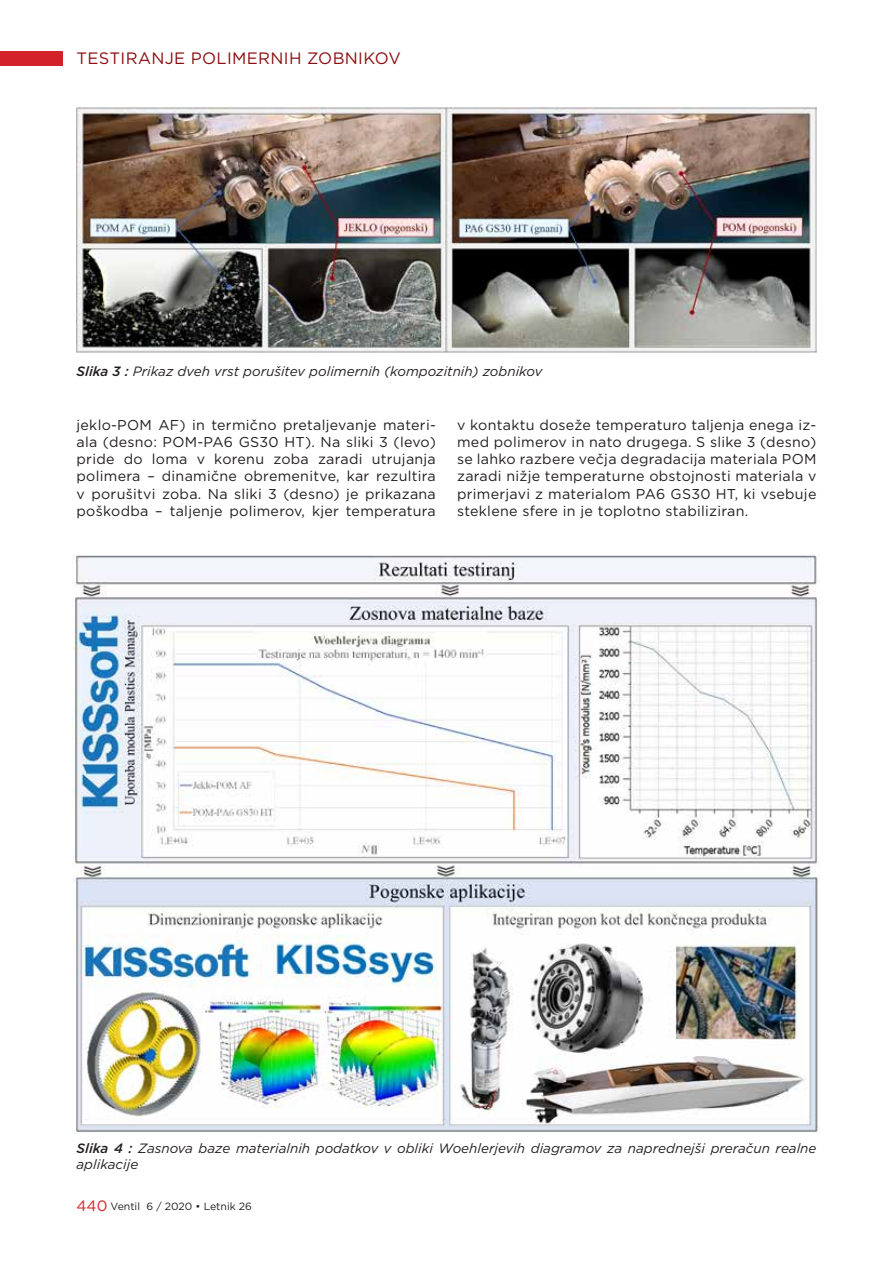
<style>
.page{position:relative;width:893px;height:1263px;background:#fff}
.page>*{position:absolute;margin:0;border:0;box-sizing:border-box;transform-origin:0 0}
.t1{font:16.5px "Gotham";letter-spacing:.02em;color:#8b0e11}
.t2{font:14.25px/17.1px "Gotham";letter-spacing:.02em;color:#231f20;text-align:justify}
.t3{font:italic 13.5px/16.2px "Gotham";color:#231f20}
.t4{font:10.5px "Gotham";color:#231f20}
.s1{font-weight:500}
.s2{font-size:15px;color:#d2232a}
</style>
<div class="page">
<img style="left:77px;top:106px;width:739px;height:247px">
<img style="left:73px;top:555px;width:747px;height:578px">
<div style="left:0;top:51px;width:62px;height:14px;background:#d2232a"></div>
<p class="t1" style="left:77px;top:48px;width:326px">TESTIRANJE POLIMERNIH ZOBNIKOV</p>
<p class="t3" style="left:77px;top:363px;width:467px"><span class="s1">Slika 3 :</span> Prikaz dveh vrst porušitev polimernih (kompozitnih) zobnikov</p>
<p class="t2" style="left:77px;top:416px;width:361px">jeklo-POM AF) in termično pretaljevanje materi&shy;ala (desno: POM-PA6 GS30 HT). Na sliki 3 (levo) pride do loma v korenu zoba zaradi utrujanja polimera – dinamične obremenitve, kar rezultira v porušitvi zoba. Na sliki 3 (desno) je prikazana poškodba – taljenje polimerov, kjer temperatura</p>
<p class="t2" style="left:457px;top:416px;width:361px">v kontaktu doseže temperaturo taljenja enega iz&shy;med polimerov in nato drugega. S slike 3 (desno) se lahko razbere večja degradacija materiala POM zaradi nižje temperaturne obstojnosti materiala v primerjavi z materialom PA6 GS30 HT, ki vsebuje steklene sfere in je toplotno stabiliziran.</p>
<p class="t3" style="left:77px;top:1139px;width:741px"><span class="s1">Slika 4 :</span> Zasnova baze materialnih podatkov v obliki Woehlerjevih diagramov za naprednejši preračun realne aplikacije</p>
<p class="t4" style="left:77px;top:1199px;width:177px"><span class="s2">440</span> Ventil 6 / 2020 • Letnik 26</p>
</div>
